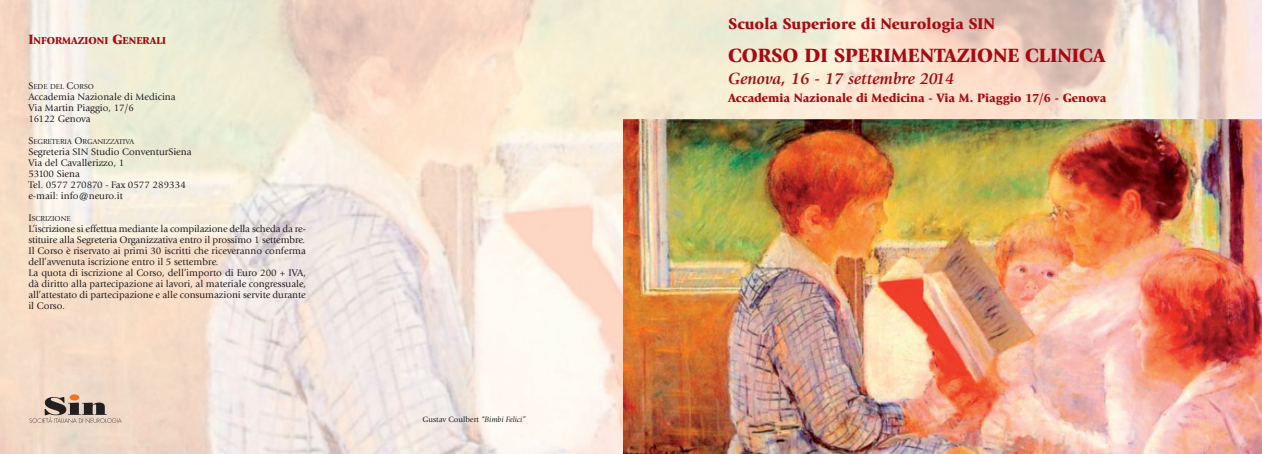
<style>
.page{position:relative;width:1262px;height:454px;background:#fff}
.page>*{position:absolute;margin:0;border:0;box-sizing:border-box;transform-origin:0 0}
.t1{font:900 20px "Giovanni";color:#a70a12}
.t2{font:italic 700 16.9px "Giovanni";color:#a70a12}
.t3{font:900 16px "Giovanni";color:#a70a12}
.t4{font:900 12.6px "Giovanni";color:#a70a12}
.t5{font:900 10.5px "Giovanni";color:#a70a12}
.t6{font:10px/11px "Giovanni";color:#231f20}
.t7{font:8px "Giovanni";color:#231f20}
.t8{font:7.5px "Giovanni";color:#231f20}
.s1{font-size:14px}
.s2{font-size:10px}
.s3{font-style:italic}
</style>
<div class="page">
<img style="left:0;top:0;width:1261px;height:454px">
<img style="left:624px;top:119px;width:637px;height:335px">
<img style="left:28px;top:396px;width:95px;height:28px">
<div style="left:70px;top:394px;width:9px;height:6px;background:#f47321;border-radius:50%"></div>
<p class="t5" style="left:28px;top:37px;width:139px"><span class="s1">I</span>NFORMAZIONI <span class="s1">G</span>ENERALI</p>
<p class="t8" style="left:28px;top:83px;width:67px"><span class="s2">S</span>EDE DEL <span class="s2">C</span>ORSO</p>
<p class="t6" style="left:28px;top:92px;width:149px">Accademia Nazionale di Medicina<br>Via Martin Piaggio, 17/6<br>16122 Genova</p>
<p class="t8" style="left:28px;top:138px;width:107px"><span class="s2">S</span>EGRETERIA <span class="s2">O</span>RGANIZZATIVA</p>
<p class="t6" style="left:28px;top:147px;width:165px">Segreteria SIN Studio ConventurSiena<br>Via del Cavallerizzo, 1<br>53100 Siena<br>Tel. 0577 270870 - Fax 0577 289334 e-mail: info@neuro.it</p>
<p class="t8" style="left:28px;top:215px;width:44px"><span class="s2">I</span>SCRIZIONE</p>
<p class="t6" style="left:28px;top:224px;width:279px">L’iscrizione si effettua mediante la compilazione della scheda da re&shy;stituire alla Segreteria Organizzativa entro il prossimo 1 settembre.<br>Il Corso è riservato ai primi 30 iscritti che riceveranno conferma dell’avvenuta iscrizione entro il 5 settembre.<br>La quota di iscrizione al Corso, dell’importo di Euro 200 + IVA, dà diritto alla partecipazione ai lavori, al materiale congressuale, all’attestato di partecipazione e alle consumazioni servite durante il Corso.</p>
<p class="t7" style="left:422px;top:416px;width:105px">Gustav Coulbert <span class="s3">“Bimbi Felici”</span></p>
<h3 class="t3" style="left:728px;top:18px;width:268px">Scuola Superiore di Neurologia SIN</h3>
<h1 class="t1" style="left:728px;top:48px;width:379px">CORSO DI SPERIMENTAZIONE CLINICA</h1>
<h2 class="t2" style="left:728px;top:72px;width:227px">Genova, 16 - 17 settembre 2014</h2>
<p class="t4" style="left:728px;top:93px;width:379px">Accademia Nazionale di Medicina - Via M. Piaggio 17/6 - Genova</p>
</div>
